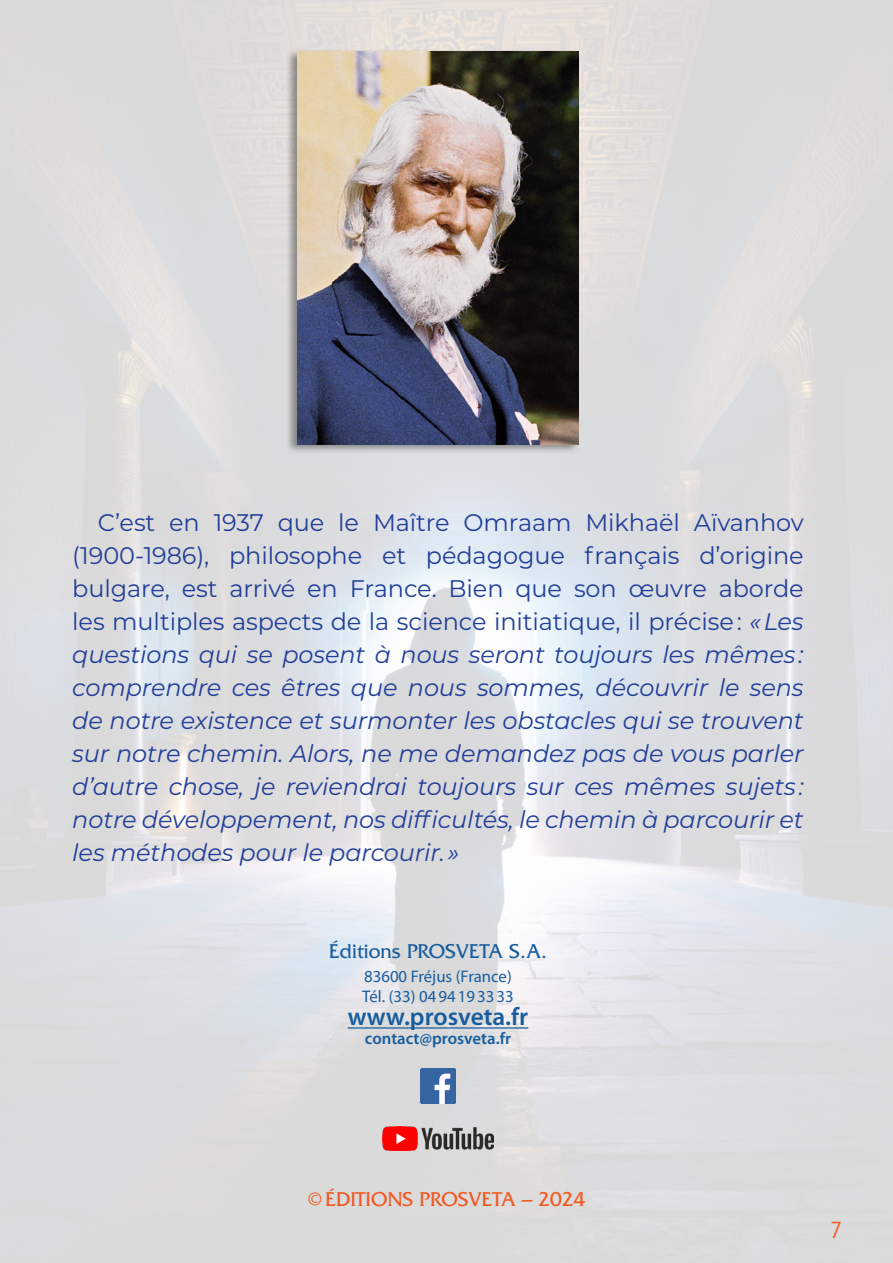
<style>
.page{position:relative;width:893px;height:1263px;background:#fff}
.page>*{position:absolute;margin:0;border:0;box-sizing:border-box;transform-origin:0 0}
.Prosveta_Adresse{font:600 25.2px "Myriad Pro";color:#175d9e}
.OMA_Bio{font:italic 24px/33px "Montserrat";letter-spacing:-.005em;color:#223f99;text-align:justify}
.t1{font:condensed 21.9px "ITC Avant Garde Std";color:#f15921}
.Prosveta_Copyright{font:21px "Friz Quadrata Std";color:#f15921}
.Prosveta_Adresse-2{font:21px "Friz Quadrata Std";color:#175d9e}
.Prosveta_Adresse-3{font:16.8px/20.1px "Myriad Pro";color:#175d9e}
.Prosveta_Adresse-4{font:600 16.8px "Myriad Pro";color:#175d9e}
.s1{font-style:normal}
.s2{font-family:"Myriad Pro";font-stretch:condensed}
</style>
<div class="page">
<img style="left:0;top:0;width:893px;height:1263px">
<div style="left:286px;top:48px;width:294px;height:407px;background:#231f20;opacity:.45"></div>
<img style="left:297px;top:51px;width:282px;height:393px">
<img style="left:420px;top:1068px;width:36px;height:36px">
<img style="left:383px;top:1126px;width:110px;height:25px">
<hr style="left:348px;top:1027px;width:180px;height:1px;background:#175d9e">
<p class="OMA_Bio" style="left:72px;top:505px;width:733px;text-indent:26px"><span class="s1">C’est en 1937 que le Maître Omraam Mikhaël Aïvanhov (1900-1986), philosophe et pédagogue français d’origine bulgare, est arrivé en France. Bien que son œuvre aborde les multiples aspects de la science initiatique, il précise :</span> « Les questions qui se posent à nous seront toujours les mêmes : comprendre ces êtres que nous sommes, découvrir le sens de notre existence et surmonter les obstacles qui se trouvent sur notre chemin. Alors, ne me demandez pas de vous parler d’autre chose, je reviendrai toujours sur ces mêmes sujets : notre développement, nos difficultés, le chemin à parcourir et les méthodes pour le parcourir. »</p>
<p class="Prosveta_Adresse-2" style="left:329px;top:939px;width:220px">Éditions PROSVETA S.A.</p>
<p class="Prosveta_Adresse-3" style="left:362px;top:966px;width:153px">83600 Fréjus (France)<br>Tél. (33) 0494193333</p>
<p class="Prosveta_Adresse" style="left:348px;top:1001px;width:182px">www.prosveta.fr</p>
<p class="Prosveta_Adresse-4" style="left:365px;top:1028px;width:148px">contact@prosveta.fr</p>
<p class="Prosveta_Copyright" style="left:308px;top:1188px;width:279px"><span class="s2">©</span> ÉDITIONS PROSVETA – 2024</p>
<p class="t1" style="left:830px;top:1216px;width:13px">7</p>
</div>
